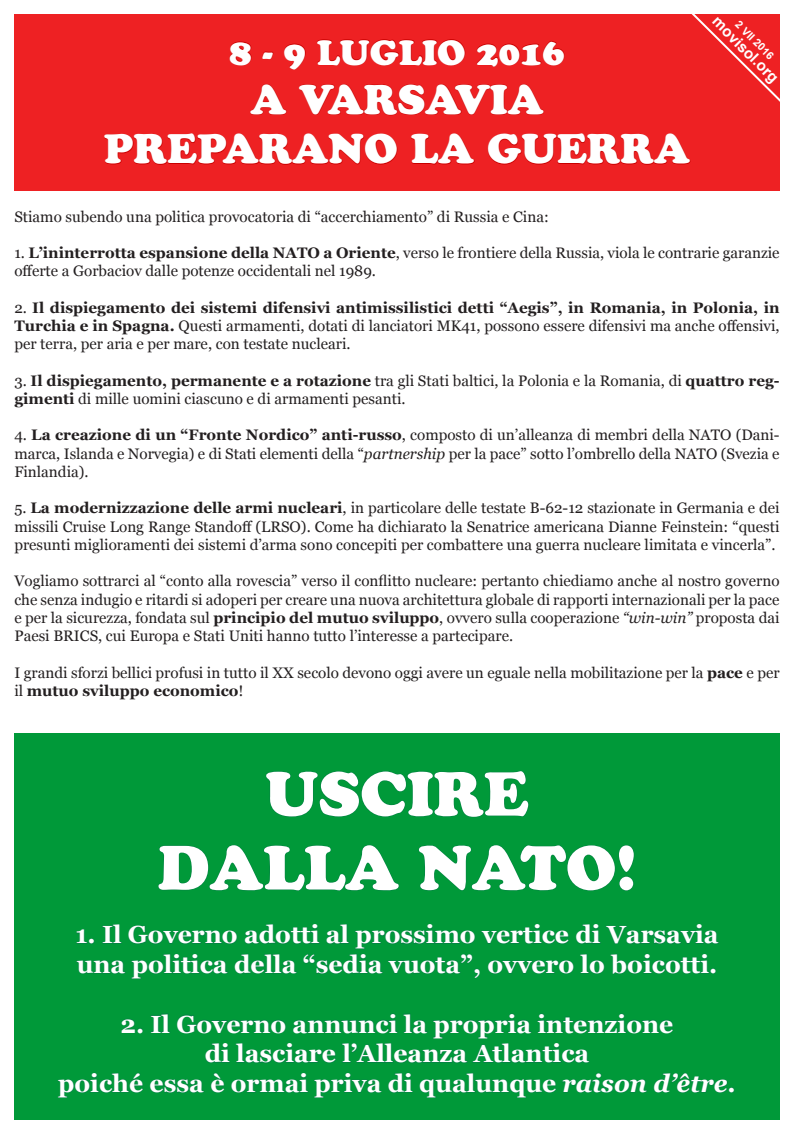
<style>
.page{position:relative;width:794px;height:1134px;background:#fff}
.page>*{position:absolute;margin:0;border:0;box-sizing:border-box;transform-origin:0 0}
.t1{font:61.6px "Cooper Black Std";color:#fff}
.t2{font:41.2px "Cooper Black Std";color:#fff}
.t3{font:34.8px "Cooper Black Std";color:#fff}
.t4{font:700 24.8px "Georgia";color:#fff}
.t5{font:15.2px/18.2px "Georgia";color:#231f20;text-align:justify}
.t6{font:700 15.2px "Arial";color:#fff}
.t7{font:700 10.8px "Arial";color:#fff}
.s1{font-weight:700}
.s2{font-style:italic}
</style>
<div class="page">
<div style="left:14px;top:14px;width:765px;height:176px;background:#ee2123"></div>
<div style="left:14px;top:733px;width:765px;height:386px;background:#009939"></div>
<svg style="left:266px;top:771px;width:263px;height:46px"></svg>
<svg style="left:158px;top:845px;width:241px;height:46px"></svg>
<svg style="left:418px;top:845px;width:216px;height:46px"></svg>
<svg style="left:76px;top:924px;width:643px;height:55px"></svg>
<svg style="left:121px;top:1019px;width:22px;height:14px"></svg>
<svg style="left:151px;top:1013px;width:522px;height:50px"></svg>
<svg style="left:58px;top:1073px;width:85px;height:25px"></svg>
<svg style="left:150px;top:1079px;width:54px;height:14px"></svg>
<svg style="left:211px;top:1073px;width:13px;height:20px"></svg>
<svg style="left:231px;top:1073px;width:151px;height:25px"></svg>
<svg style="left:388px;top:1073px;width:25px;height:20px"></svg>
<svg style="left:419px;top:1073px;width:316px;height:25px"></svg>
<svg style="left:104px;top:14px;width:676px;height:177px"></svg>
<p class="t3" style="left:229px;top:31px;width:336px">8 - 9 LUGLIO 2016</p>
<p class="t2" style="left:250px;top:75px;width:295px">A VARSAVIA</p>
<p class="t2" style="left:104px;top:124px;width:587px">PREPARANO LA GUERRA</p>
<p class="t6" style="left:722px;top:11px;width:88px;rotate:45deg">movisol.org</p>
<p class="t7" style="left:742px;top:17px;width:51px;rotate:45deg">2 VII 2016</p>
<p class="t5" style="left:14px;top:208px;width:536px">Stiamo subendo una politica provocatoria di “accerchiamento” di Russia e Cina:</p>
<p class="t5" style="left:14px;top:244px;width:766px">1. <span class="s1">L’ininterrotta espansione della NATO a Oriente</span>, verso le frontiere della Russia, viola le contrarie garanzie offerte a Gorbaciov dalle potenze occidentali nel 1989.</p>
<p class="t5" style="left:14px;top:299px;width:766px">2. <span class="s1">Il dispiegamento dei sistemi difensivi antimissilistici detti “Aegis”, in Romania, in Polonia, in Turchia e in Spagna.</span> Questi armamenti, dotati di lanciatori MK41, possono essere difensivi ma anche offensivi, per terra, per aria e per mare, con testate nucleari.</p>
<p class="t5" style="left:14px;top:372px;width:766px">3. <span class="s1">Il dispiegamento, permanente e a rotazione</span> tra gli Stati baltici, la Polonia e la Romania, di <span class="s1">quattro reg&shy;gimenti</span> di mille uomini ciascuno e di armamenti pesanti.</p>
<p class="t5" style="left:14px;top:426px;width:766px">4. <span class="s1">La creazione di un “Fronte Nordico” anti-russo</span>, composto di un’alleanza di membri della NATO (Dani&shy;marca, Islanda e Norvegia) e di Stati elementi della “<span class="s2">partnership</span> per la pace” sotto l’ombrello della NATO (Svezia e Finlandia).</p>
<p class="t5" style="left:14px;top:499px;width:766px">5. <span class="s1">La modernizzazione delle armi nucleari</span>, in particolare delle testate B-62-12 stazionate in Germania e dei missili Cruise Long Range Standoff (LRSO). Come ha dichiarato la Senatrice americana Dianne Feinstein: “questi presunti miglioramenti dei sistemi d’arma sono concepiti per combattere una guerra nucleare limitata e vincerla”.</p>
<p class="t5" style="left:14px;top:572px;width:766px">Vogliamo sottrarci al “conto alla rovescia” verso il conflitto nucleare: pertanto chiediamo anche al nostro governo che senza indugio e ritardi si adoperi per creare una nuova architettura globale di rapporti internazionali per la pace e per la sicurezza, fondata sul <span class="s1">principio del mutuo sviluppo</span>, ovvero sulla cooperazione <span class="s2">“win-win”</span> proposta dai Paesi BRICS, cui Europa e Stati Uniti hanno tutto l’interesse a partecipare.</p>
<p class="t5" style="left:14px;top:664px;width:766px">I grandi sforzi bellici profusi in tutto il XX secolo devono oggi avere un eguale nella mobilitazione per la <span class="s1">pace</span> e per il <span class="s1">mutuo sviluppo economico</span>!</p>
<p class="t1" style="left:265px;top:757px;width:265px">USCIRE</p>
<p class="t1" style="left:158px;top:831px;width:480px">DALLA NATO!</p>
<p class="t4" style="left:75px;top:919px;width:645px">1. Il Governo adotti al prossimo vertice di Varsavia</p>
<p class="t4" style="left:77px;top:948px;width:642px">una politica della “sedia vuota”, ovvero lo boicotti.</p>
<p class="t4" style="left:121px;top:1008px;width:554px">2. Il Governo annunci la propria intenzione</p>
<p class="t4" style="left:205px;top:1038px;width:386px">di lasciare l’Alleanza Atlantica</p>
<p class="t4" style="left:58px;top:1067px;width:679px">poiché essa è ormai priva di qualunque <span class="s2">raison d’être</span>.</p>
</div>
